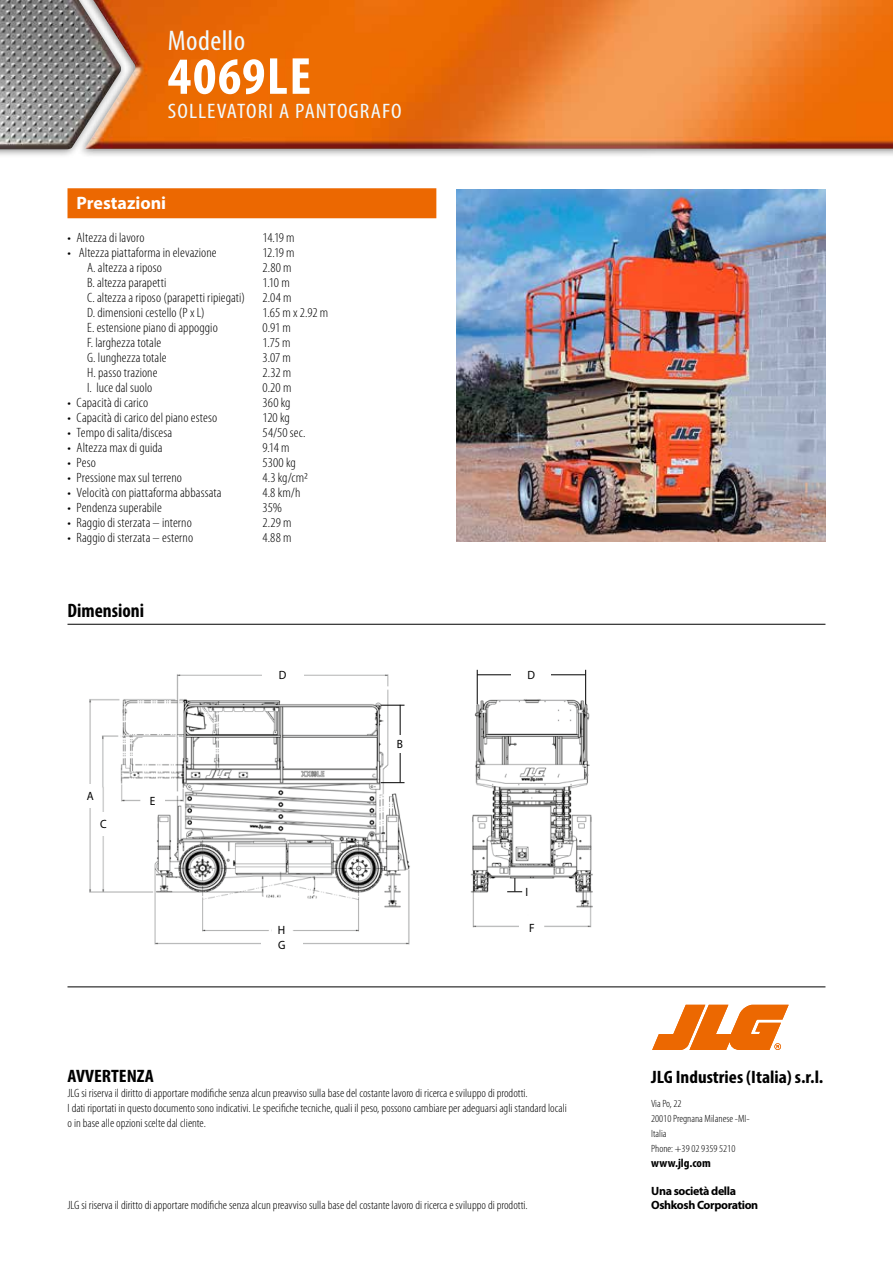
<style>
.page{position:relative;width:893px;height:1263px;background:#fff}
.page>*{position:absolute;margin:0;border:0;box-sizing:border-box;transform-origin:0 0}
.t1{font:700 condensed 52.5px "Myriad Pro";letter-spacing:.025em;color:#fff;scale:1.05 1}
.t2{font:condensed 28.5px "Myriad Pro";letter-spacing:.015em;color:#f0fbff;scale:1.05 1}
.t3{font:condensed 21px "Myriad Pro";letter-spacing:.04em;color:#f0fbff;scale:1.12 1}
.t4{font:700 condensed 19.5px "Myriad Pro";color:#000}
.t5{font:700 condensed 18px "Myriad Pro";color:#000;scale:1.07 1}
.t6{font:700 18px "Myriad Pro";color:#fff}
.t7{font:700 condensed 18px "Myriad Pro";color:#000;scale:1.1 1}
.t8{font:300 condensed 13.5px "Myriad Pro";letter-spacing:.005em;color:#000;scale:1.07 1}
.t9{font:300 condensed 12px/15px "Myriad Pro";color:#000;scale:1.07 1}
.t10{font:700 12px/13.5px "Myriad Pro";letter-spacing:-.03em;color:#000}
.t11{font:700 condensed 12px "Myriad Pro";color:#000;scale:1.07 1}
.t12{font:12px "Myriad Pro";color:#000;scale:.95 1}
.t13{font:300 condensed 10.5px/15px "Myriad Pro";color:#000;scale:1.07 1}
</style>
<div class="page">
<div style="left:77px;top:0;width:816px;height:158px;background:#000;opacity:.5"></div>
<img style="left:128px;top:0;width:765px;height:149px">
<div style="left:0;top:0;width:128px;height:159px;background:#000;opacity:.5"></div>
<img style="left:0;top:0;width:121px;height:149px">
<svg style="left:652px;top:1005px;width:137px;height:45px"></svg>
<hr style="left:68px;top:986px;width:757px;height:1px;background:#000">
<img style="left:457px;top:189px;width:368px;height:353px">
<img style="left:89px;top:674px;width:321px;height:271px">
<img style="left:470px;top:669px;width:123px;height:259px">
<div style="left:519px;top:920px;width:25px;height:15px;background:#fff"></div>
<div style="left:262px;top:667px;width:41px;height:16px;background:#fff"></div>
<div style="left:261px;top:938px;width:42px;height:13px;background:#fff"></div>
<div style="left:271px;top:923px;width:20px;height:13px;background:#fff"></div>
<div style="left:141px;top:794px;width:23px;height:13px;background:#fff"></div>
<div style="left:94px;top:813px;width:19px;height:23px;background:#fff"></div>
<div style="left:81px;top:784px;width:19px;height:24px;background:#fff"></div>
<hr style="left:477px;top:670px;width:1px;height:34px;background:#000">
<hr style="left:585px;top:670px;width:1px;height:34px;background:#000">
<hr style="left:477px;top:674px;width:108px;height:1px;background:#000">
<div style="left:512px;top:670px;width:39px;height:9px;background:#fff"></div>
<svg style="left:381px;top:705px;width:23px;height:1px"></svg>
<svg style="left:381px;top:782px;width:23px;height:1px"></svg>
<hr style="left:400px;top:705px;width:1px;height:77px;background:#000">
<div style="left:396px;top:735px;width:8px;height:17px;background:#fff"></div>
<div style="left:523px;top:883px;width:22px;height:18px;background:#fff"></div>
<svg style="left:507px;top:878px;width:15px;height:14px"></svg>
<div style="left:68px;top:188px;width:368px;height:30px;background:#ec6801"></div>
<hr style="left:68px;top:624px;width:757px;height:1px;background:#000">
<h2 class="t2" style="left:168px;top:24px;width:75px">Modello</h2>
<h1 class="t1" style="left:168px;top:43px;width:138px">4069LE</h1>
<h3 class="t3" style="left:168px;top:98px;width:210px">SOLLEVATORI A PANTOGRAFO</h3>
<h3 class="t6" style="left:76px;top:191px;width:91px">Prestazioni</h3>
<p class="t8" style="left:68px;top:229px;width:73px">• Altezza di lavoro</p>
<p class="t8" style="left:262px;top:229px;width:32px">14.19 m</p>
<p class="t8" style="left:68px;top:244px;width:141px">• Altezza piattaforma in elevazione</p>
<p class="t8" style="left:262px;top:244px;width:32px">12.19 m</p>
<p class="t8" style="left:87px;top:259px;width:72px">A. altezza a riposo</p>
<p class="t8" style="left:263px;top:259px;width:29px">2.80 m</p>
<p class="t8" style="left:87px;top:274px;width:76px">B. altezza parapetti</p>
<p class="t8" style="left:263px;top:274px;width:27px">1.10 m</p>
<p class="t8" style="left:87px;top:289px;width:149px">C. altezza a riposo (parapetti ripiegati)</p>
<p class="t8" style="left:263px;top:289px;width:29px">2.04 m</p>
<p class="t8" style="left:87px;top:304px;width:112px">D. dimensioni cestello (P x L)</p>
<p class="t8" style="left:263px;top:304px;width:63px">1.65 m x 2.92 m</p>
<p class="t8" style="left:87px;top:319px;width:124px">E. estensione piano di appoggio</p>
<p class="t8" style="left:263px;top:319px;width:28px">0.91 m</p>
<p class="t8" style="left:87px;top:334px;width:71px">F. larghezza totale</p>
<p class="t8" style="left:263px;top:334px;width:28px">1.75 m</p>
<p class="t8" style="left:87px;top:349px;width:76px">G. lunghezza totale</p>
<p class="t8" style="left:263px;top:349px;width:28px">3.07 m</p>
<p class="t8" style="left:87px;top:364px;width:67px">H. passo trazione</p>
<p class="t8" style="left:263px;top:364px;width:28px">2.32 m</p>
<p class="t8" style="left:87px;top:379px;width:63px">I. luce dal suolo</p>
<p class="t8" style="left:263px;top:379px;width:28px">0.20 m</p>
<p class="t8" style="left:68px;top:394px;width:77px">• Capacità di carico</p>
<p class="t8" style="left:263px;top:394px;width:28px">360 kg</p>
<p class="t8" style="left:68px;top:409px;width:141px">• Capacità di carico del piano esteso</p>
<p class="t8" style="left:263px;top:409px;width:27px">120 kg</p>
<p class="t8" style="left:68px;top:424px;width:99px">• Tempo di salita/discesa</p>
<p class="t8" style="left:263px;top:424px;width:42px">54/50 sec.</p>
<p class="t8" style="left:68px;top:439px;width:90px">• Altezza max di guida</p>
<p class="t8" style="left:263px;top:439px;width:27px">9.14 m</p>
<p class="t8" style="left:68px;top:454px;width:28px">• Peso</p>
<p class="t8" style="left:263px;top:454px;width:33px">5300 kg</p>
<p class="t8" style="left:68px;top:469px;width:108px">• Pressione max sul terreno</p>
<p class="t8" style="left:263px;top:469px;width:44px">4.3 kg/cm2</p>
<p class="t8" style="left:68px;top:484px;width:145px">• Velocità con piattaforma abbassata</p>
<p class="t8" style="left:263px;top:484px;width:37px">4.8 km/h</p>
<p class="t8" style="left:68px;top:499px;width:90px">• Pendenza superabile</p>
<p class="t8" style="left:263px;top:499px;width:20px">35%</p>
<p class="t8" style="left:68px;top:514px;width:118px">• Raggio di sterzata – interno</p>
<p class="t8" style="left:263px;top:514px;width:29px">2.29 m</p>
<p class="t8" style="left:68px;top:529px;width:119px">• Raggio di sterzata – esterno</p>
<p class="t8" style="left:263px;top:529px;width:29px">4.88 m</p>
<h3 class="t4" style="left:68px;top:599px;width:78px">Dimensioni</h3>
<p class="t12" style="left:87px;top:789px;width:9px">A</p>
<p class="t12" style="left:100px;top:817px;width:8px">C</p>
<p class="t12" style="left:150px;top:793px;width:7px">E</p>
<p class="t12" style="left:279px;top:668px;width:9px">D</p>
<p class="t12" style="left:278px;top:922px;width:9px">H</p>
<p class="t12" style="left:278px;top:937px;width:9px">G</p>
<p class="t12" style="left:397px;top:736px;width:8px">B</p>
<p class="t12" style="left:527px;top:667px;width:9px">D</p>
<p class="t12" style="left:526px;top:885px;width:4px">I</p>
<p class="t12" style="left:529px;top:920px;width:7px">F</p>
<h3 class="t7" style="left:68px;top:1064px;width:80px">AVVERTENZA</h3>
<p class="t9" style="left:68px;top:1085px;width:468px">JLG si riserva il diritto di apportare modifiche senza alcun preavviso sulla base del costante lavoro di ricerca e sviluppo di prodotti.<br>I dati riportati in questo documento sono indicativi. Le specifiche tecniche, quali il peso, possono cambiare per adeguarsi agli standard locali o in base alle opzioni scelte dal cliente.</p>
<p class="t9" style="left:68px;top:1197px;width:432px">JLG si riserva il diritto di apportare modifiche senza alcun preavviso sulla base del costante lavoro di ricerca e sviluppo di prodotti.</p>
<h3 class="t5" style="left:651px;top:1066px;width:162px">JLG Industries (Italia) s.r.l.</h3>
<p class="t13" style="left:651px;top:1096px;width:94px">Via Po, 22<br>20010 Pregnana Milanese -MI-<br>Italia<br>Phone: +39 02 9359 5210</p>
<p class="t11" style="left:651px;top:1155px;width:57px">www.jlg.com</p>
<p class="t10" style="left:651px;top:1184px;width:109px">Una società della<br>Oshkosh Corporation</p>
</div>
